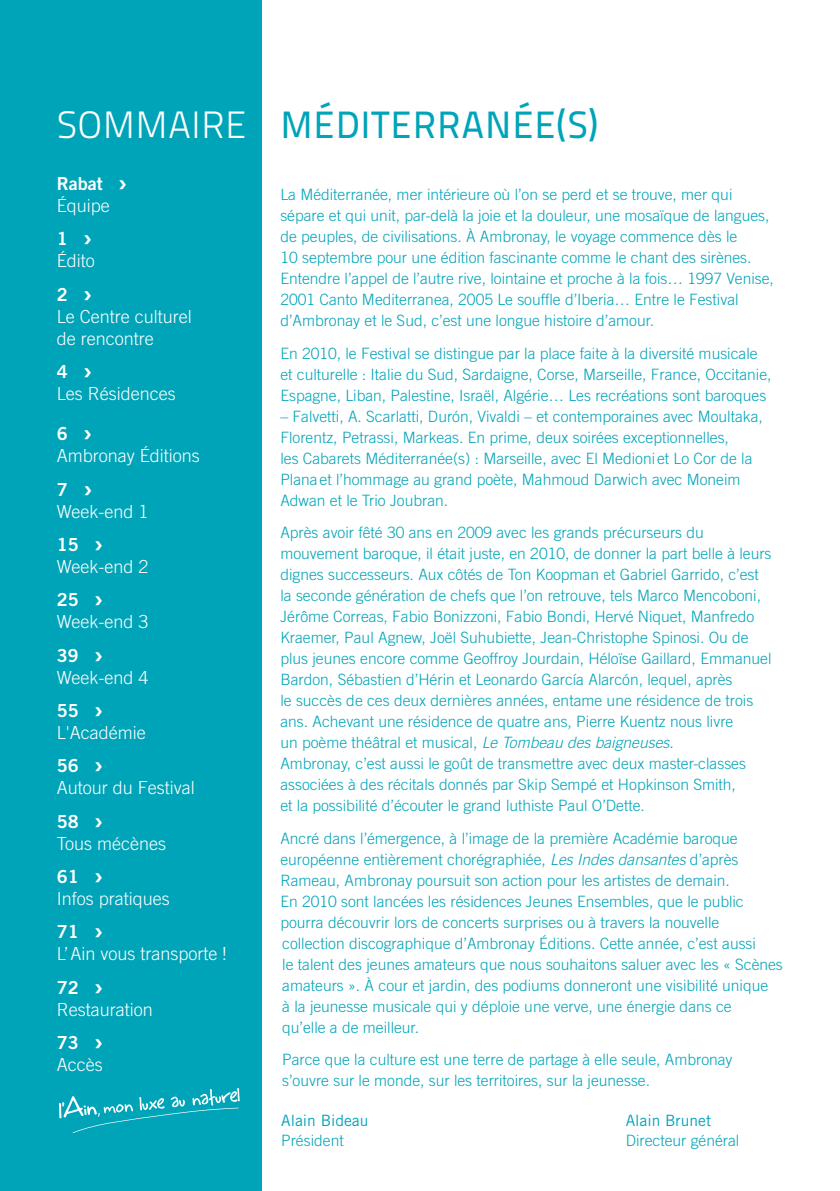
<style>
.page{position:relative;width:840px;height:1191px;background:#fff}
.page>*{position:absolute;margin:0;border:0;box-sizing:border-box;transform-origin:0 0}
.t1{font:38px "Titillium Maps 26 L 500 wt";letter-spacing:.02em;color:#00a4b8}
.t2{font:38px "Titillium Maps 26 L 250 wt";letter-spacing:.01em;color:#fff}
.t3{font:300 18px/22px "Trade Gothic";color:#fff}
.t4{font:18px "Trade Gothic Bold Two";color:#fff}
.t5{font:300 15.6px/21px "Trade Gothic";color:#00a4b8}
.t6{font:15.6px "Trade Gothic";color:#00a4b8}
.s1{font-size:28px}
.s2{font-style:italic}
</style>
<div class="page">
<div style="left:0;top:0;width:261px;height:1191px;background:#00a4b8"></div>
<svg style="left:59px;top:1088px;width:181px;height:45px"></svg>
<h1 class="t2" style="left:57px;top:97px;width:191px">SOMMAIRE</h1>
<p class="t4" style="left:57px;top:172px;width:72px">Rabat <span class="s1">›</span></p>
<p class="t3" style="left:57px;top:194px;width:55px">Équipe</p>
<p class="t4" style="left:57px;top:228px;width:37px">1 <span class="s1">›</span></p>
<p class="t3" style="left:57px;top:250px;width:40px">Édito</p>
<p class="t4" style="left:57px;top:283px;width:37px">2 <span class="s1">›</span></p>
<p class="t3" style="left:57px;top:305px;width:137px">Le Centre culturel de rencontre</p>
<p class="t4" style="left:57px;top:360px;width:37px">4 <span class="s1">›</span></p>
<p class="t3" style="left:57px;top:382px;width:120px">Les Résidences</p>
<p class="t4" style="left:57px;top:422px;width:37px">6 <span class="s1">›</span></p>
<p class="t3" style="left:57px;top:444px;width:145px">Ambronay Éditions</p>
<p class="t4" style="left:57px;top:478px;width:37px">7 <span class="s1">›</span></p>
<p class="t3" style="left:57px;top:500px;width:93px">Week-end 1</p>
<p class="t4" style="left:57px;top:533px;width:48px">15 <span class="s1">›</span></p>
<p class="t3" style="left:57px;top:555px;width:93px">Week-end 2</p>
<p class="t4" style="left:57px;top:588px;width:48px">25 <span class="s1">›</span></p>
<p class="t3" style="left:57px;top:610px;width:93px">Week-end 3</p>
<p class="t4" style="left:57px;top:644px;width:48px">39 <span class="s1">›</span></p>
<p class="t3" style="left:57px;top:666px;width:93px">Week-end 4</p>
<p class="t4" style="left:57px;top:699px;width:48px">55 <span class="s1">›</span></p>
<p class="t3" style="left:57px;top:721px;width:90px">L'Académie</p>
<p class="t4" style="left:57px;top:755px;width:48px">56 <span class="s1">›</span></p>
<p class="t3" style="left:57px;top:776px;width:140px">Autour du Festival</p>
<p class="t4" style="left:57px;top:810px;width:48px">58 <span class="s1">›</span></p>
<p class="t3" style="left:57px;top:832px;width:111px">Tous mécènes</p>
<p class="t4" style="left:57px;top:865px;width:48px">61 <span class="s1">›</span></p>
<p class="t3" style="left:57px;top:887px;width:115px">Infos pratiques</p>
<p class="t4" style="left:57px;top:921px;width:48px">71 <span class="s1">›</span></p>
<p class="t3" style="left:57px;top:942px;width:171px">L’Ain vous transporte !</p>
<p class="t4" style="left:57px;top:976px;width:48px">72 <span class="s1">›</span></p>
<p class="t3" style="left:57px;top:998px;width:98px">Restauration</p>
<p class="t4" style="left:57px;top:1031px;width:48px">73 <span class="s1">›</span></p>
<p class="t3" style="left:57px;top:1053px;width:47px">Accès</p>
<h1 class="t1" style="left:280px;top:97px;width:319px">MÉDITERRANÉE(S)</h1>
<p class="t5" style="left:280px;top:184px;width:494px">La Méditerranée, mer intérieure où l’on se perd et se trouve, mer qui sépare et qui unit, par-delà la joie et la douleur, une mosaïque de langues, de peuples, de civilisations. À Ambronay, le voyage commence dès le<br>10 septembre pour une édition fascinante comme le chant des sirènes.<br>Entendre l’appel de l’autre rive, lointaine et proche à la fois… 1997 Venise, 2001 Canto Mediterranea, 2005 Le souffle d’Iberia… Entre le Festival d’Ambronay et le Sud, c’est une longue histoire d’amour.</p>
<p class="t5" style="left:280px;top:342px;width:492px">En 2010, le Festival se distingue par la place faite à la diversité musicale et culturelle : Italie du Sud, Sardaigne, Corse, Marseille, France, Occitanie,<br>Espagne, Liban, Palestine, Israël, Algérie… Les recréations sont baroques</p>
<p class="t5" style="left:280px;top:405px;width:483px">– Falvetti, A. Scarlatti, Durón, Vivaldi – et contemporaines avec Moultaka, Florentz, Petrassi, Markeas. En prime, deux soirées exceptionnelles,<br>les Cabarets Méditerranée(s) : Marseille, avec El Medioniet Lo Cor de la Planaet l’hommage au grand poète, Mahmoud Darwich avec Moneim Adwan et le Trio Joubran.</p>
<p class="t5" style="left:280px;top:522px;width:492px">Après avoir fêté 30 ans en 2009 avec les grands précurseurs du mouvement baroque, il était juste, en 2010, de donner la part belle à leurs dignes successeurs. Aux côtés de Ton Koopman et Gabriel Garrido, c’est la seconde génération de chefs que l’on retrouve, tels Marco Mencoboni, Jérôme Correas, Fabio Bonizzoni, Fabio Bondi, Hervé Niquet, Manfredo Kraemer, Paul Agnew, Joël Suhubiette, Jean-Christophe Spinosi. Ou de plus jeunes encore comme Geoffroy Jourdain, Héloïse Gaillard, Emmanuel Bardon, Sébastien d’Hérin et Leonardo García Alarcón, lequel, après<br>le succès de ces deux dernières années, entame une résidence de trois ans. Achevant une résidence de quatre ans, Pierre Kuentz nous livre<br>un poème théâtral et musical, <span class="s2">Le Tombeau des baigneuses</span>.<br>Ambronay, c’est aussi le goût de transmettre avec deux master-classes associées à des récitals donnés par Skip Sempé et Hopkinson Smith,<br>et la possibilité d’écouter le grand luthiste Paul O’Dette.</p>
<p class="t5" style="left:280px;top:827px;width:503px">Ancré dans l’émergence, à l’image de la première Académie baroque européenne entièrement chorégraphiée, <span class="s2">Les Indes dansantes</span> d’après Rameau, Ambronay poursuit son action pour les artistes de demain.<br>En 2010 sont lancées les résidences Jeunes Ensembles, que le public pourra découvrir lors de concerts surprises ou à travers la nouvelle collection discographique d’Ambronay Éditions. Cette année, c’est aussi<br>le talent des jeunes amateurs que nous souhaitons saluer avec les « Scènes amateurs ». À cour et jardin, des podiums donneront une visibilité unique<br>à la jeunesse musicale qui y déploie une verve, une énergie dans ce<br>qu’elle a de meilleur.</p>
<p class="t5" style="left:282px;top:1048px;width:451px">Parce que la culture est une terre de partage à elle seule, Ambronay s’ouvre sur le monde, sur les territoires, sur la jeunesse.</p>
<p class="t6" style="left:625px;top:1110px;width:87px">Alain Brunet</p>
<p class="t5" style="left:625px;top:1129px;width:115px">Directeur général</p>
<p class="t6" style="left:281px;top:1110px;width:89px">Alain Bideau</p>
<p class="t5" style="left:281px;top:1129px;width:64px">Président</p>
</div>
